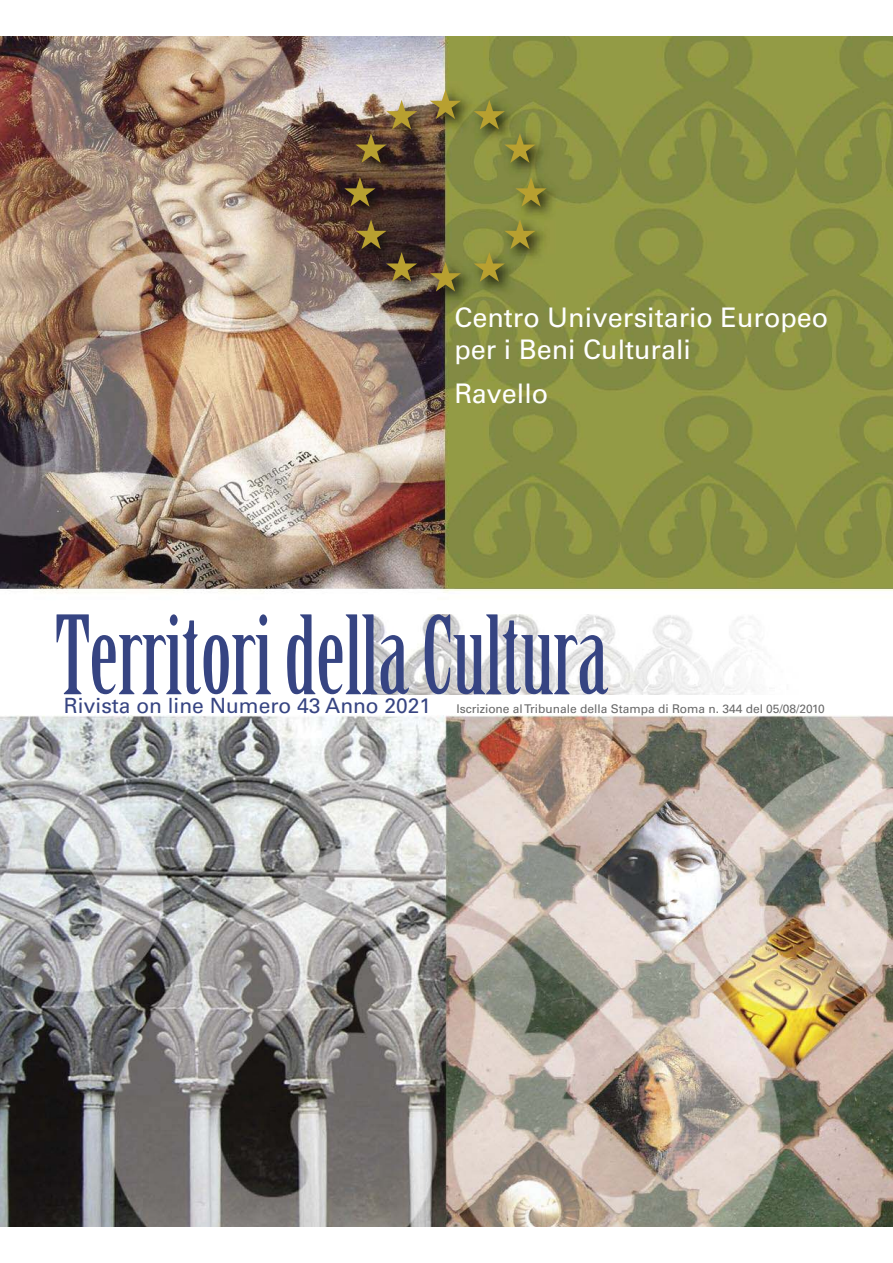
<style>
.page{position:relative;width:893px;height:1263px;background:#fff}
.page>*{position:absolute;margin:0;border:0;box-sizing:border-box;transform-origin:0 0}
.t1{font:106.5px "Birch Std";color:#364482}
.t2{font:27px/32.4px "Univers";color:#fff}
.t3{font:12px "Univers";color:#686868}
.s1{font-size:21px;color:#364482}
</style>
<div class="page">
<img style="left:0;top:36px;width:893px;height:1190px">
<img style="left:336px;top:81px;width:231px;height:231px">
<svg style="left:430px;top:89px;width:31px;height:30px"></svg>
<svg style="left:474px;top:100px;width:61px;height:63px;background:#86893b"></svg>
<svg style="left:515px;top:177px;width:32px;height:30px"></svg>
<svg style="left:474px;top:219px;width:61px;height:63px;background:#888a3b"></svg>
<svg style="left:430px;top:262px;width:31px;height:30px"></svg>
<svg style="left:355px;top:100px;width:62px;height:63px;background:#776045"></svg>
<svg style="left:344px;top:177px;width:31px;height:30px"></svg>
<svg style="left:355px;top:219px;width:62px;height:63px;background:#4f3b26"></svg>
<img style="left:371px;top:614px;width:522px;height:80px">
<h2 class="t2" style="left:454px;top:303px;width:375px">Centro Universitario Europeo per i Beni Culturali</h2>
<h2 class="t2" style="left:454px;top:380px;width:95px">Ravello</h2>
<h1 class="t1" style="left:55px;top:595px;width:554px">Territori della Cultura</h1>
<p class="t3" style="left:64px;top:704px;width:763px"><span class="s1">Rivista on line Numero 43 Anno 2021</span> Iscrizione al Tribunale della Stampa di Roma n. 344 del 05/08/2010</p>
</div>
